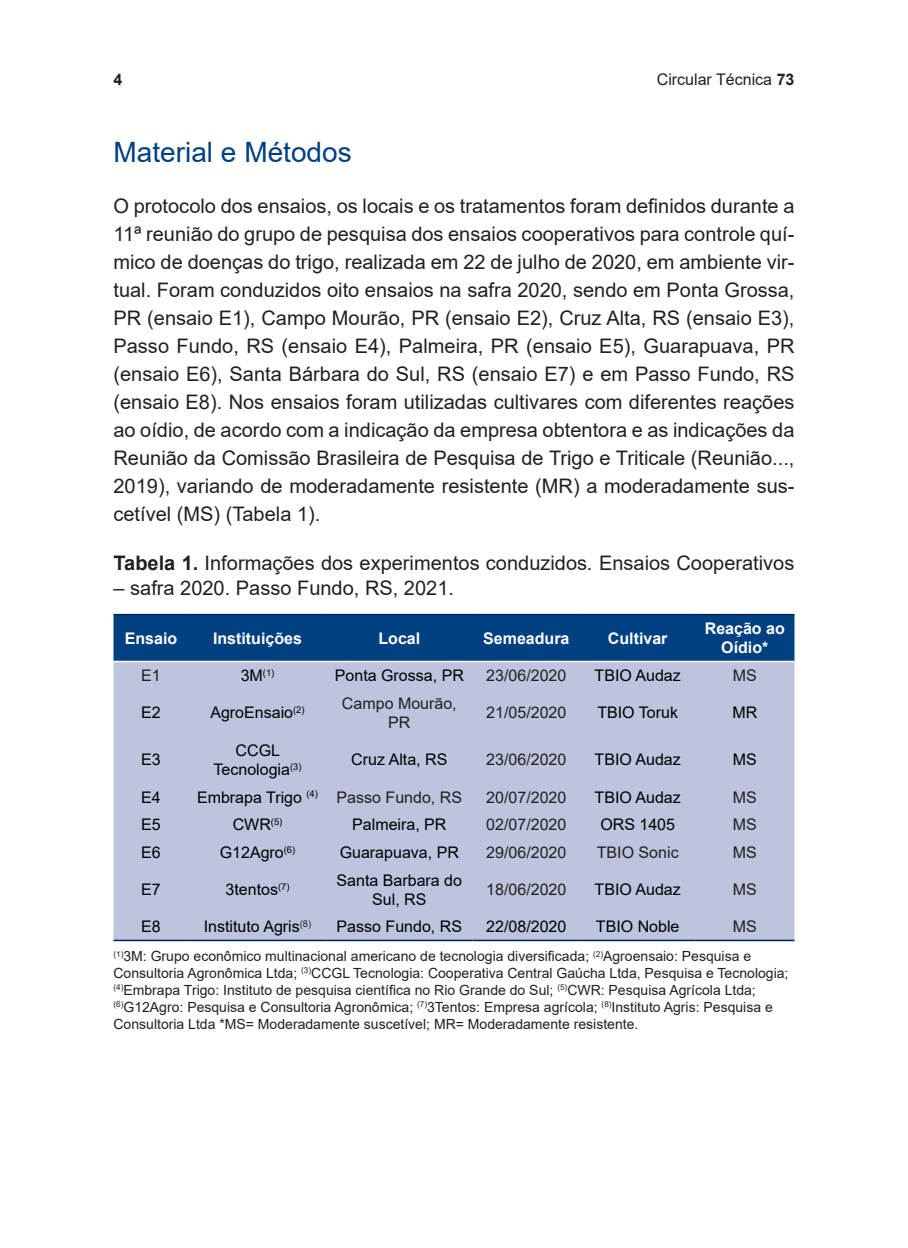
<style>
.page{position:relative;width:908px;height:1248px;background:#fff}
.page>*{position:absolute;margin:0;border:0;box-sizing:border-box;transform-origin:0 0}
.TITULO_1{font:28px "Arial";color:#014081}
.MIOLO{font:20px/28px "Arial";color:#231f20;text-align:justify}
.TABELA_TITULO{font:20px "Arial";color:#231f20}
.TABELA_MIOLO{font:16px/19.2px "Arial";color:#000;text-align:center}
.TABELA_MIOLO-2{font:16px/19.2px "Arial";color:#231f20;text-align:center}
.TABELA_CABECA{font:700 16px/19.2px "Arial";color:#fff;text-align:center}
.t1{font:700 16px "Arial";color:#231f20}
.TABELA_FONTE{font:14px/16.8px "Arial";color:#231f20}
.TABELA_MIOLO-3{font:9.4px "Arial";color:#000}
.s1{font-weight:700}
.s2{font-style:italic}
.s3{font-size:16px}
</style>
<div class="page">
<div style="left:113px;top:615px;width:681px;height:45px;background:#014081"></div>
<div style="left:113px;top:662px;width:681px;height:277px;background:#bdc4dd"></div>
<hr style="left:113px;top:613px;width:76px;height:2px;background:#002359">
<hr style="left:189px;top:613px;width:137px;height:2px;background:#002359">
<hr style="left:326px;top:613px;width:146px;height:2px;background:#002359">
<hr style="left:472px;top:613px;width:108px;height:2px;background:#002359">
<hr style="left:580px;top:613px;width:114px;height:2px;background:#002359">
<hr style="left:694px;top:613px;width:100px;height:2px;background:#002359">
<hr style="left:113px;top:939px;width:76px;height:2px;background:#002359">
<hr style="left:189px;top:939px;width:137px;height:2px;background:#002359">
<hr style="left:326px;top:939px;width:146px;height:2px;background:#002359">
<hr style="left:472px;top:939px;width:108px;height:2px;background:#002359">
<hr style="left:580px;top:939px;width:114px;height:2px;background:#002359">
<hr style="left:694px;top:939px;width:100px;height:2px;background:#002359">
<p class="t1" style="left:113px;top:68px;width:10px">4</p>
<p class="TABELA_MIOLO-2" style="left:656px;top:70px;width:139px">Circular Técnica <span class="s1">73</span></p>
<p class="TITULO_1" style="left:113px;top:133px;width:240px">Material e Métodos</p>
<p class="MIOLO" style="left:113px;top:192px;width:682px">O protocolo dos ensaios, os locais e os tratamentos foram definidos durante a 11ª reunião do grupo de pesquisa dos ensaios cooperativos para controle quí&shy;mico de doenças do trigo, realizada em 22 de julho de 2020, em ambiente vir&shy;tual. Foram conduzidos oito ensaios na safra 2020, sendo em Ponta Grossa, PR (ensaio E1), Campo Mourão, PR (ensaio E2), Cruz Alta, RS (ensaio E3), Passo Fundo, RS (ensaio E4), Palmeira, PR (ensaio E5), Guarapuava, PR (ensaio E6), Santa Bárbara do Sul, RS (ensaio E7) e em Passo Fundo, RS (ensaio E8). Nos ensaios foram utilizadas cultivares com diferentes reações ao oídio, de acordo com a indicação da empresa obtentora e as indicações da Reunião da Comissão Brasileira de Pesquisa de Trigo e Triticale (Reunião..., 2019), variando de moderadamente resistente (MR) a moderadamente sus&shy;cetível (MS) (Tabela 1).</p>
<p class="TABELA_TITULO" style="left:113px;top:549px;width:682px"><span class="s1">Tabela 1.</span> Informações dos experimentos conduzidos<span class="s2">.</span> Ensaios Cooperativos</p>
<p class="TABELA_TITULO" style="left:113px;top:573px;width:342px">– safra 2020. Passo Fundo, RS, 2021.</p>
<p class="TABELA_CABECA" style="left:125px;top:628px;width:54px">Ensaio</p>
<p class="TABELA_CABECA" style="left:213px;top:628px;width:90px">Instituições</p>
<p class="TABELA_CABECA" style="left:378px;top:628px;width:43px">Local</p>
<p class="TABELA_CABECA" style="left:483px;top:628px;width:88px">Semeadura</p>
<p class="TABELA_CABECA" style="left:607px;top:628px;width:61px">Cultivar</p>
<p class="TABELA_CABECA" style="left:704px;top:619px;width:82px">Reação ao<br>Oídio*</p>
<p class="TABELA_MIOLO-2" style="left:141px;top:665px;width:21px">E1</p>
<p class="TABELA_MIOLO-3" style="left:240px;top:666px;width:35px"><span class="s3">3M</span>(1)</p>
<p class="TABELA_MIOLO" style="left:335px;top:665px;width:130px">Ponta Grossa, PR</p>
<p class="TABELA_MIOLO-2" style="left:486px;top:665px;width:82px">23/06/2020</p>
<p class="TABELA_MIOLO" style="left:594px;top:665px;width:88px">TBIO Audaz</p>
<p class="TABELA_MIOLO-2" style="left:732px;top:665px;width:25px">MS</p>
<p class="TABELA_MIOLO" style="left:141px;top:703px;width:21px">E2</p>
<p class="TABELA_MIOLO" style="left:210px;top:703px;width:96px">AgroEnsaio<sup>(2)</sup></p>
<p class="TABELA_MIOLO-2" style="left:342px;top:693px;width:116px">Campo Mourão,<br>PR</p>
<p class="TABELA_MIOLO-2" style="left:486px;top:703px;width:82px">21/05/2020</p>
<p class="TABELA_MIOLO" style="left:597px;top:703px;width:82px">TBIO Toruk</p>
<p class="TABELA_MIOLO" style="left:732px;top:703px;width:26px">MR</p>
<p class="TABELA_MIOLO" style="left:141px;top:750px;width:21px">E3</p>
<p class="TABELA_MIOLO" style="left:213px;top:740px;width:89px">CCGL<br>Tecnologia<sup>(3)</sup></p>
<p class="TABELA_MIOLO" style="left:351px;top:750px;width:98px">Cruz Alta, RS</p>
<p class="TABELA_MIOLO-2" style="left:486px;top:750px;width:82px">23/06/2020</p>
<p class="TABELA_MIOLO" style="left:594px;top:750px;width:88px">TBIO Audaz</p>
<p class="TABELA_MIOLO" style="left:732px;top:750px;width:25px">MS</p>
<p class="TABELA_MIOLO" style="left:141px;top:787px;width:21px">E4</p>
<p class="TABELA_MIOLO" style="left:197px;top:787px;width:122px">Embrapa Trigo <sup>(4)</sup></p>
<p class="TABELA_MIOLO-2" style="left:336px;top:787px;width:127px">Passo Fundo, RS</p>
<p class="TABELA_MIOLO-2" style="left:486px;top:787px;width:82px">20/07/2020</p>
<p class="TABELA_MIOLO" style="left:594px;top:787px;width:88px">TBIO Audaz</p>
<p class="TABELA_MIOLO-2" style="left:732px;top:787px;width:25px">MS</p>
<p class="TABELA_MIOLO" style="left:141px;top:814px;width:21px">E5</p>
<p class="TABELA_MIOLO" style="left:232px;top:814px;width:51px">CWR<sup>(5)</sup></p>
<p class="TABELA_MIOLO" style="left:352px;top:814px;width:96px">Palmeira, PR</p>
<p class="TABELA_MIOLO-2" style="left:486px;top:814px;width:82px">02/07/2020</p>
<p class="TABELA_MIOLO" style="left:600px;top:814px;width:76px">ORS 1405</p>
<p class="TABELA_MIOLO-2" style="left:732px;top:814px;width:25px">MS</p>
<p class="TABELA_MIOLO" style="left:141px;top:842px;width:21px">E6</p>
<p class="TABELA_MIOLO" style="left:220px;top:842px;width:77px">G12Agro<sup>(6)</sup></p>
<p class="TABELA_MIOLO" style="left:339px;top:842px;width:121px">Guarapuava, PR</p>
<p class="TABELA_MIOLO-2" style="left:486px;top:842px;width:82px">29/06/2020</p>
<p class="TABELA_MIOLO-2" style="left:596px;top:842px;width:83px">TBIO Sonic</p>
<p class="TABELA_MIOLO-2" style="left:732px;top:842px;width:25px">MS</p>
<p class="TABELA_MIOLO" style="left:141px;top:879px;width:21px">E7</p>
<p class="TABELA_MIOLO" style="left:225px;top:879px;width:65px">3tentos<sup>(7)</sup></p>
<p class="TABELA_MIOLO" style="left:336px;top:870px;width:127px">Santa Barbara do<br>Sul, RS</p>
<p class="TABELA_MIOLO-2" style="left:486px;top:879px;width:82px">18/06/2020</p>
<p class="TABELA_MIOLO" style="left:594px;top:879px;width:88px">TBIO Audaz</p>
<p class="TABELA_MIOLO-2" style="left:732px;top:879px;width:25px">MS</p>
<p class="TABELA_MIOLO" style="left:141px;top:917px;width:21px">E8</p>
<p class="TABELA_MIOLO" style="left:204px;top:917px;width:109px">Instituto Agris<sup>(8)</sup></p>
<p class="TABELA_MIOLO" style="left:336px;top:917px;width:127px">Passo Fundo, RS</p>
<p class="TABELA_MIOLO" style="left:486px;top:917px;width:82px">22/08/2020</p>
<p class="TABELA_MIOLO" style="left:595px;top:917px;width:85px">TBIO Noble</p>
<p class="TABELA_MIOLO-2" style="left:732px;top:917px;width:25px">MS</p>
<p class="TABELA_FONTE" style="left:113px;top:947px;width:676px"><sup>(1)</sup>3M: Grupo econômico multinacional americano de tecnologia diversificada; <sup>(2)</sup>Agroensaio: Pesquisa e Consultoria Agronômica Ltda; <sup>(3)</sup>CCGL Tecnologia: Cooperativa Central Gaúcha Ltda, Pesquisa e Tecnologia; <sup>(4)</sup>Embrapa Trigo: Instituto de pesquisa científica no Rio Grande do Sul; <sup>(5)</sup>CWR: Pesquisa Agrícola Ltda; <sup>(6)</sup>G12Agro: Pesquisa e Consultoria Agronômica; <sup>(7)</sup>3Tentos: Empresa agrícola; <sup>(8)</sup>Instituto Agris: Pesquisa e Consultoria Ltda *MS= Moderadamente suscetível; MR= Moderadamente resistente.</p>
</div>
